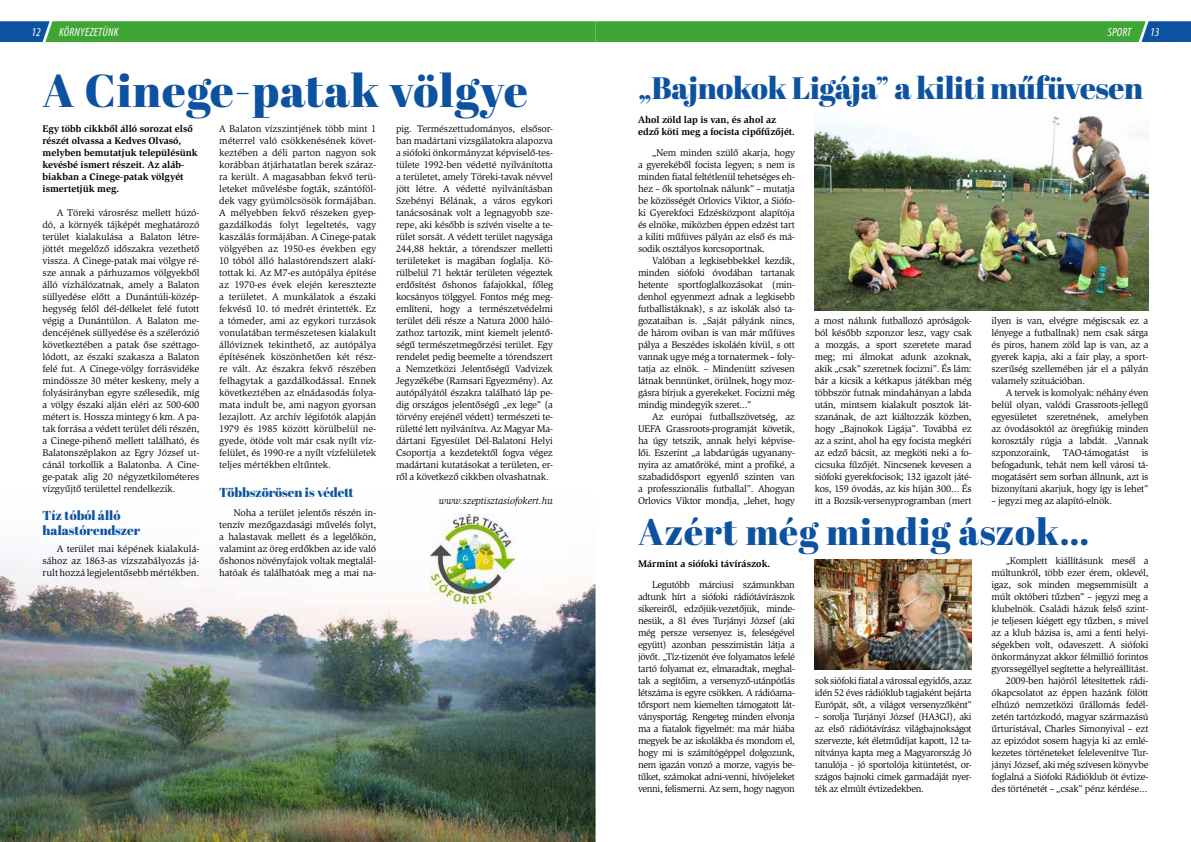
<style>
.page{position:relative;width:1191px;height:842px;background:#fff}
.page>*{position:absolute;margin:0;border:0;box-sizing:border-box;transform-origin:0 0}
.t1{font:46px "Abril Fatface";letter-spacing:.02em;color:#0d52a0}
.t2{font:37px "Abril Fatface";letter-spacing:.02em;color:#0d52a0}
.t3{font:31px "Abril Fatface";letter-spacing:-.01em;color:#0d52a0}
.t4{font:13px/15.6px "Abril Fatface";color:#0d52a0}
.t5{font:italic condensed 12px "Myriad Pro";letter-spacing:.02em;color:#fff}
.t6{font:10px/12px "Slimbach Itc TOT";letter-spacing:-.02em;color:#000;text-align:justify}
.t7{font:700 10px/12px "Slimbach Itc TOT";color:#000}
.t8{font:italic 10px "Slimbach Itc TOT";letter-spacing:-.01em;color:#000}
</style>
<div class="page">
<img style="left:814px;top:115px;width:334px;height:195px">
<img style="left:814px;top:560px;width:157px;height:110px">
<img style="left:0;top:514px;width:595px;height:328px">
<img style="left:430px;top:515px;width:84px;height:88px">
<svg style="left:0;top:21px;width:1191px;height:21px;background:#3ea040"></svg>
<p class="t5" style="left:32px;top:25px;width:11px">12</p>
<p class="t5" style="left:59px;top:25px;width:61px">KÖRNYEZETÜNK</p>
<p class="t5" style="left:1107px;top:25px;width:25px">SPORT</p>
<p class="t5" style="left:1150px;top:25px;width:11px">13</p>
<h1 class="t1" style="left:43px;top:58px;width:487px">A Cinege-patak völgye</h1>
<p class="t7" style="left:43px;top:123px;width:157px">Egy több cikkből álló sorozat első részét olvassa a Kedves Olvasó, melyben bemutatjuk településünk kevésbé ismert részeit. Az aláb&shy;biakban a Cinege-patak völgyét ismertetjük meg.</p>
<p class="t6" style="left:43px;top:207px;width:158px;text-indent:14px">A Töreki városrész mellett húzó&shy;dó, a környék tájképét meghatározó terület kialakulása a Balaton létre&shy;jöttét megelőző időszakra vezethető vissza. A Cinege-patak mai völgye ré&shy;sze annak a párhuzamos völgyekből álló vízhálózatnak, amely a Balaton süllyedése előtt a Dunántúli-közép&shy;hegység felől dél-délkelet felé futott végig a Dunántúlon. A Balaton me&shy;dencéjének süllyedése és a szélerózió következtében a patak őse széttago&shy;lódott, az északi szakasza a Balaton felé fut. A Cinege-völgy forrásvidéke mindössze 30 méter keskeny, mely a folyásirányban egyre szélesedik, míg a völgy északi alján eléri az 500-600 métert is. Hossza mintegy 6 km. A pa&shy;tak forrása a védett terület déli részén, a Cinege-pihenő mellett található, és Balatonszéplakon az Egry József ut&shy;cánál torkollik a Balatonba. A Cine&shy;ge-patak alig 20 négyzetkilométeres vízgyűjtő területtel rendelkezik.</p>
<h3 class="t4" style="left:43px;top:507px;width:99px">Tíz tóból álló halastórendszer</h3>
<p class="t6" style="left:43px;top:543px;width:158px;text-indent:14px">A terület mai képének kialakulá&shy;sához az 1863-as vízszabályozás já&shy;rult hozzá legjelentősebb mértékben.</p>
<p class="t6" style="left:219px;top:123px;width:158px">A Balaton vízszintjének több mint 1 méterrel való csökkenésének követ&shy;keztében a déli parton nagyon sok korábban átjárhatatlan berek száraz&shy;ra került. A magasabban fekvő terü&shy;leteket művelésbe fogták, szántóföl&shy;dek vagy gyümölcsösök formájában.<br>A mélyebben fekvő részeken gyep&shy;gazdálkodás folyt legeltetés, vagy kaszálás formájában. A Cinege-patak völgyében az 1950-es években egy 10 tóból álló halastórendszert alakí&shy;tottak ki. Az M7-es autópálya építése az 1970-es évek elején keresztezte a területet. A munkálatok a északi fekvésű 10. tó medrét érintették. Ez a tómeder, ami az egykori turzások vonulatában természetesen kialakult állóvíznek tekinthető, az autópálya építésének köszönhetően két rész&shy;re vált. Az északra fekvő részében felhagytak a gazdálkodással. Ennek következtében az elnádasodás folya&shy;mata indult be, ami nagyon gyorsan lezajlott. Az archív légifotók alapján 1979 és 1985 között körülbelül ne&shy;gyede, ötöde volt már csak nyílt víz&shy;felület, és 1990-re a nyílt vízfelületek teljes mértékben eltűntek.</p>
<h3 class="t4" style="left:219px;top:484px;width:136px">Többszörösen is védett</h3>
<p class="t6" style="left:219px;top:507px;width:158px;text-indent:14px">Noha a terület jelentős részén in&shy;tenzív mezőgazdasági művelés folyt, a halastavak mellett és a legelőkön, valamint az öreg erdőkben az ide való őshonos növényfajok voltak megtalál&shy;hatóak és találhatóak meg a mai na-</p>
<p class="t6" style="left:396px;top:123px;width:158px">pig. Természettudományos, elsősor&shy;ban madártani vizsgálatokra alapozva a siófoki önkormányzat képviselő-tes&shy;tülete 1992-ben védetté nyilvánította a területet, amely Töreki-tavak névvel jött létre. A védetté nyilvánításban Szebényi Bélának, a város egykori tanácsosának volt a legnagyobb sze&shy;repe, aki később is szívén viselte a te&shy;rület sorsát. A védett terület nagysága 244,88 hektár, a tórendszer melletti területeket is magában foglalja. Kö&shy;rülbelül 71 hektár területen végeztek erdősítést őshonos fafajokkal, főleg kocsányos tölggyel. Fontos még meg&shy;említeni, hogy a természetvédelmi terület déli része a Natura 2000 háló&shy;zathoz tartozik, mint kiemelt jelentő&shy;ségű természetmegőrzési terület. Egy rendelet pedig beemelte a tórendszert a Nemzetközi Jelentőségű Vadvizek Jegyzékébe (Ramsari Egyezmény). Az autópályától északra található láp pe&shy;dig országos jelentőségű „ex lege” (a törvény erejénél védett) természeti te&shy;rületté lett nyilvánítva. Az Magyar Ma&shy;dártani Egyesület Dél-Balatoni Helyi Csoportja a kezdetektől fogva végez madártani kutatásokat a területen, er&shy;ről a következő cikkben olvashatnak.</p>
<p class="t8" style="left:439px;top:495px;width:116px">www.szeptisztasiofokert.hu</p>
<h3 class="t3" style="left:638px;top:66px;width:507px">„Bajnokok Ligája” a kiliti műfüvesen</h3>
<p class="t7" style="left:638px;top:114px;width:158px">Ahol zöld lap is van, és ahol az edző köti meg a focista cipőfűzőjét.</p>
<p class="t6" style="left:638px;top:147px;width:158px;text-indent:14px">„Nem minden szülő akarja, hogy a gyerekéből focista legyen; s nem is minden fiatal feltétlenül tehetséges eh&shy;hez – ők sportolnak nálunk” – mutatja be közösségét Orlovics Viktor, a Siófo&shy;ki Gyerekfoci Edzésközpont alapítója és elnöke, miközben éppen edzést tart a kiliti műfüves pályán az első és má&shy;sodik osztályos korcsoportnak.</p>
<p class="t6" style="left:638px;top:255px;width:158px;text-indent:14px">Valóban a legkisebbekkel kezdik, minden siófoki óvodában tartanak hetente sportfoglalkozásokat (min&shy;denhol egyenmezt adnak a legkisebb futballistáknak), s az iskolák alsó ta&shy;gozataiban is. „Saját pályánk nincs, de három oviban is van már műfüves pálya a Beszédes iskoláén kívül, s ott vannak ugye még a tornatermek – foly&shy;tatja az elnök. – Mindenütt szívesen látnak bennünket, örülnek, hogy moz&shy;gásra bírjuk a gyerekeket. Focizni még mindig mindegyik szeret...”</p>
<p class="t6" style="left:638px;top:411px;width:158px;text-indent:14px">Az európai futballszövetség, az UEFA Grassroots-programját követik, ha úgy tetszik, annak helyi képvise&shy;lői. Eszerint „a labdarúgás ugyanan - nyira az amatőröké, mint a profiké, a szabadidősport egyenlő szinten van a professzionális futballal”. Ahogyan Orlovics Viktor mondja, „lehet, hogy</p>
<p class="t6" style="left:814px;top:315px;width:158px">a most nálunk futballozó apróságok&shy;ból később szponzor lesz, vagy csak a mozgás, a sport szeretete marad meg; mi álmokat adunk azoknak, akik „csak” szeretnek focizni”. És lám: bár a kicsik a kétkapus játékban még többször futnak mindahányan a labda után, mintsem kialakult posztok lát&shy;szanának, de azt kiáltozzák közben, hogy „Bajnokok Ligája”. Továbbá ez az a szint, ahol ha egy focista megkéri az edző bácsit, az megköti neki a fo&shy;cicsuka fűzőjét. Nincsenek kevesen a siófoki gyerekfocisok; 132 igazolt játé&shy;kos, 159 óvodás, az kis híján 300… És itt a Bozsik-versenyprogramban (mert</p>
<p class="t6" style="left:991px;top:315px;width:158px">ilyen is van, elvégre mégiscsak ez a lényege a futballnak) nem csak sárga és piros, hanem zöld lap is van, az a gyerek kapja, aki a fair play, a sport&shy;szerűség szellemében jár el a pályán valamely szituációban.</p>
<p class="t6" style="left:991px;top:387px;width:158px;text-indent:14px">A tervek is komolyak: néhány éven belül olyan, valódi Grassroots-jellegű egyesületet szeretnének, amelyben az óvodásoktól az öregfiúkig minden korosztály rúgja a labdát. „Vannak szponzoraink, TAO-támogatást is befogadunk, tehát nem kell városi tá&shy;mogatásért sem sorban állnunk, azt is bizonyítani akarjuk, hogy így is lehet”</p>
<p class="t6" style="left:991px;top:495px;width:122px">– jegyzi meg az alapító-elnök.</p>
<h2 class="t2" style="left:638px;top:506px;width:452px">Azért még mindig ászok…</h2>
<p class="t7" style="left:638px;top:558px;width:134px">Mármint a siófoki távírászok.</p>
<p class="t6" style="left:638px;top:579px;width:158px;text-indent:14px">Legutóbb márciusi számunkban adtunk hírt a siófoki rádiótávírászok sikereiről, edzőjük-vezetőjük, minde&shy;nesük, a 81 éves Turjányi József (aki még persze versenyez is, feleségével együtt) azonban pesszimistán látja a jövőt. „Tíz-tizenöt éve folyamatos lefelé tartó folyamat ez, elmaradtak, meghal&shy;tak a segítőim, a versenyző-utánpótlás létszáma is egyre csökken. A rádióama&shy;tőrsport nem kiemelten támogatott lát&shy;ványsportág. Rengeteg minden elvonja ma a fiatalok figyelmét: ma már hiába megyek be az iskolákba és mondom el, hogy mi is számítógéppel dolgozunk, nem igazán vonzó a morze, vagyis be&shy;tűket, számokat adni-venni, hívójeleket venni, felismerni. Az sem, hogy nagyon</p>
<p class="t6" style="left:991px;top:555px;width:158px;text-align:right">„Komplett kiállításunk mesél a múltunkról, több ezer érem, oklevél, igaz, sok minden megsemmisült a múlt októberi tűzben” – jegyzi meg a klubelnök. Családi házuk felső szint&shy;je teljesen kiégett egy tűzben, s mivel az a klub bázisa is, ami a fenti helyi&shy;ségekben volt, odaveszett. A siófoki önkormányzat akkor félmillió forintos gyorssegéllyel segítette a helyreállítást.<br>2009-ben hajóról létesítettek rádi&shy;ókapcsolatot az éppen hazánk fölött elhúzó nemzetközi űrállomás fedél&shy;zetén tartózkodó, magyar származású űrturistával, Charles Simonyival – ezt az epizódot sosem hagyja ki az emlé&shy;kezetes történeteket felelevenítve Tur&shy;jányi József, aki még szívesen könyvbe foglalná a Siófoki Rádióklub öt évtize&shy;des történetét – „csak” pénz kérdése…</p>
<p class="t6" style="left:814px;top:675px;width:158px">sok siófoki fiatal a várossal egyidős, azaz idén 52 éves rádióklub tagjaként bejárta Európát, sőt, a világot versenyzőként”</p>
<p class="t6" style="left:814px;top:711px;width:158px">– sorolja Turjányi József (HA3GJ), aki az első rádiótávírász világbajnokságot szervezte, két életműdíjat kapott, 12 ta&shy;nítványa kapta meg a Magyarország Jó tanulója - jó sportolója kitüntetést, or&shy;szágos bajnoki címek garmadáját nyer&shy;ték az elmúlt évtizedekben.</p>
</div>
